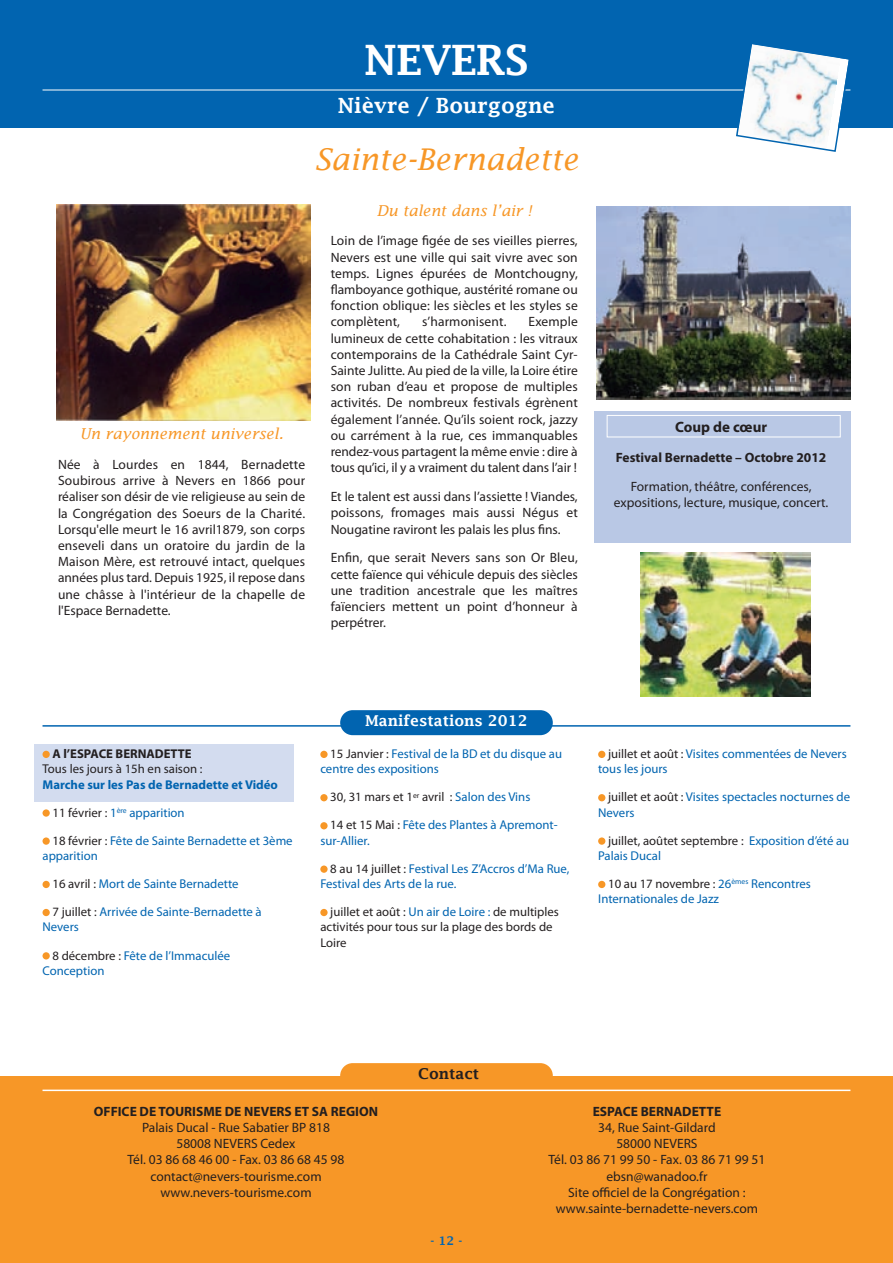
<style>
.page{position:relative;width:893px;height:1263px;background:#fff}
.page>*{position:absolute;margin:0;border:0;box-sizing:border-box;transform-origin:0 0}
.t1{font:600 42px "Lucida Fax";letter-spacing:-.025em;color:#fff}
.t2{font:italic 30px "Lucida Fax";color:#f79727}
.t3{font:600 21px "Lucida Fax";color:#fff}
.t4{font:italic 15px "Lucida Fax";color:#f79727}
.t5{font:600 15px "Lucida Fax";color:#fff}
.t6{font:700 15px "Myriad Pro";color:#231f20}
.t7{font:600 15px "Lucida Fax";color:#231f20}
.t8{font:13.5px/16.2px "Myriad Pro";color:#231f20;text-align:justify}
.t9{font:700 13.5px "Myriad Pro";color:#231f20}
.t10{font:12.75px/15.3px "Myriad Pro";color:#0164b0}
.t11{font:12.75px/15.3px "Myriad Pro";color:#231f20}
.t12{font:700 12.75px "Myriad Pro";color:#0164b0}
.t13{font:700 12.75px "Myriad Pro";color:#231f20}
.t14{font:600 12px "Lucida Fax";color:#0164b0}
.s1{color:#231f20}
.s2{color:#0164b0}
</style>
<div class="page">
<div style="left:0;top:1076px;width:893px;height:187px;background:#f79727"></div>
<div style="left:0;top:0;width:893px;height:128px;background:#0164b0"></div>
<div style="left:34px;top:744px;width:259px;height:58px;background:#d3dcef"></div>
<hr style="left:43px;top:90px;width:807px;height:1px;background:#fff">
<hr style="left:43px;top:725px;width:807px;height:2px;background:#0164b0">
<div style="left:340px;top:710px;width:213px;height:25px;background:#0164b0;border-radius:13px"></div>
<div style="left:340px;top:1063px;width:213px;height:25px;background:#f79727;border-radius:13px"></div>
<div style="left:598px;top:881px;width:7px;height:7px;background:#f79727;border-radius:50%"></div>
<div style="left:598px;top:837px;width:7px;height:8px;background:#f79727;border-radius:50%"></div>
<div style="left:598px;top:794px;width:7px;height:7px;background:#f79727;border-radius:50%"></div>
<div style="left:598px;top:751px;width:7px;height:7px;background:#f79727;border-radius:50%"></div>
<div style="left:320px;top:909px;width:8px;height:7px;background:#f79727;border-radius:50%"></div>
<div style="left:320px;top:865px;width:8px;height:8px;background:#f79727;border-radius:50%"></div>
<div style="left:320px;top:822px;width:8px;height:7px;background:#f79727;border-radius:50%"></div>
<div style="left:320px;top:794px;width:8px;height:7px;background:#f79727;border-radius:50%"></div>
<div style="left:320px;top:751px;width:8px;height:7px;background:#f79727;border-radius:50%"></div>
<div style="left:43px;top:952px;width:7px;height:7px;background:#f79727;border-radius:50%"></div>
<div style="left:43px;top:909px;width:7px;height:7px;background:#f79727;border-radius:50%"></div>
<div style="left:43px;top:881px;width:7px;height:7px;background:#f79727;border-radius:50%"></div>
<div style="left:43px;top:837px;width:7px;height:8px;background:#f79727;border-radius:50%"></div>
<div style="left:43px;top:809px;width:7px;height:8px;background:#f79727;border-radius:50%"></div>
<div style="left:43px;top:751px;width:7px;height:7px;background:#f79727;border-radius:50%"></div>
<hr style="left:43px;top:1089px;width:807px;height:2px;background:#fff">
<img style="left:57px;top:204px;width:254px;height:216px">
<img style="left:596px;top:207px;width:254px;height:193px">
<img style="left:640px;top:553px;width:171px;height:143px">
<div style="left:594px;top:411px;width:256px;height:132px;background:#b9c8e5"></div>
<div style="left:607px;top:415px;width:234px;height:22px;border:1px solid #fff"></div>
<svg style="left:735px;top:44px;width:116px;height:108px"></svg>
<h1 class="t1" style="left:364px;top:34px;width:166px">NeveRS</h1>
<h3 class="t3" style="left:338px;top:92px;width:219px">Nièvre / Bourgogne</h3>
<h2 class="t2" style="left:314px;top:141px;width:266px">Sainte-Bernadette</h2>
<p class="t4" style="left:80px;top:425px;width:205px">Un rayonnement universel.</p>
<p class="t8" style="left:58px;top:457px;width:249px">Née à Lourdes en 1844, Bernadette Soubirous arrive à Nevers en 1866 pour réaliser son désir de vie religieuse au sein de la Congrégation des Soeurs de la Charité.<br>Lorsqu'elle meurt le 16 avril1879, son corps enseveli dans un oratoire du jardin de la Maison Mère, est retrouvé intact, quelques années plus tard. Depuis 1925, il repose dans une châsse à l'intérieur de la chapelle de l'Espace Bernadette.</p>
<p class="t4" style="left:377px;top:201px;width:157px">Du talent dans l’air !</p>
<p class="t8" style="left:331px;top:234px;width:249px">Loin de l’image figée de ses vieilles pierres, Nevers est une ville qui sait vivre avec son temps. Lignes épurées de Montchougny, flamboyance gothique, austérité romane ou fonction oblique: les siècles et les styles se complètent,</p>
<p class="t8" style="left:331px;top:315px;width:249px;text-indent:198px">Exemple lumineux de cette cohabitation : les vitraux contemporains de la Cathédrale Saint Cyr-Sainte Julitte. Au pied de la ville, la Loire étire son ruban d’eau et propose de multiples activités. De nombreux festivals égrènent également l’année. Qu’ils soient rock, jazzy ou carrément à la rue, ces immanquables rendez-vous partagent la même envie : dire à tous qu’ici, il y a vraiment du talent dans l’air !</p>
<p class="t8" style="left:331px;top:489px;width:249px">Et le talent est aussi dans l’assiette ! Viandes, poissons, fromages mais aussi Négus et Nougatine raviront les palais les plus fins.</p>
<p class="t8" style="left:331px;top:551px;width:249px">Enfin, que serait Nevers sans son Or Bleu, cette faïence qui véhicule depuis des siècles une tradition ancestrale que les maîtres faïenciers mettent un point d’honneur à perpétrer.</p>
<p class="t8" style="left:422px;top:315px;width:86px">s’harmonisent.</p>
<p class="t6" style="left:675px;top:422px;width:93px">Coup de cœur</p>
<p class="t9" style="left:616px;top:452px;width:212px">Festival Bernadette – Octobre 2012</p>
<p class="t8" style="left:614px;top:479px;width:216px;text-align:center">Formation, théâtre, conférences, expositions, lecture, musique, concert.</p>
<p class="t13" style="left:52px;top:749px;width:141px">A l’ESPACE BERNADETTE</p>
<p class="t11" style="left:43px;top:762px;width:161px">Tous les jours à 15h en saison :</p>
<p class="t12" style="left:43px;top:779px;width:237px">Marche sur les Pas de Bernadette et Vidéo</p>
<p class="t10" style="left:52px;top:806px;width:134px"><span class="s1">11 février :</span> 1<sup>ère</sup> apparition</p>
<p class="t10" style="left:43px;top:834px;width:252px;text-indent:10px"><span class="s1">18 février :</span> Fête de Sainte Bernadette et 3ème apparition</p>
<p class="t10" style="left:52px;top:877px;width:188px"><span class="s1">16 avril :</span> Mort de Sainte Bernadette</p>
<p class="t10" style="left:43px;top:905px;width:221px;text-indent:10px"><span class="s1">7 juillet :</span> Arrivée de Sainte-Bernadette à<br>Nevers</p>
<p class="t10" style="left:43px;top:948px;width:189px;text-indent:10px"><span class="s1">8 décembre :</span> Fête de l’Immaculée<br>Conception</p>
<p class="t5" style="left:365px;top:711px;width:164px">Manifestations 2012</p>
<p class="t10" style="left:320px;top:747px;width:243px;text-indent:10px"><span class="s1">15 Janvier :</span> Festival de la BD et du disque au centre des expositions</p>
<p class="t10" style="left:330px;top:784px;width:229px;line-height:28px"><span class="s1">30, 31 mars et 1</span><sup>er</sup> <span class="s1">avril :</span> Salon des Vins<br><span class="s1">14 et 15 Mai :</span> Fête des Plantes à Apremont-</p>
<p class="t10" style="left:320px;top:834px;width:51px">sur-Allier.</p>
<p class="t10" style="left:320px;top:862px;width:251px;text-indent:10px"><span class="s1">8 au 14 juillet :</span> Festival Les Z’Accros d’Ma Rue,<br>Festival des Arts de la rue.</p>
<p class="t11" style="left:320px;top:905px;width:240px;text-indent:10px">juillet et août : <span class="s2">Un air de Loire :</span> de multiples activités pour tous sur la plage des bords de<br>Loire</p>
<p class="t10" style="left:598px;top:747px;width:250px;text-indent:10px"><span class="s1">juillet et août :</span> Visites commentées de Nevers tous les jours</p>
<p class="t10" style="left:598px;top:790px;width:253px;text-indent:10px"><span class="s1">juillet et août :</span> Visites spectacles nocturnes de<br>Nevers</p>
<p class="t10" style="left:598px;top:834px;width:253px;text-indent:10px"><span class="s1">juillet, aoûtet septembre :</span> Exposition d’été au<br>Palais Ducal</p>
<p class="t10" style="left:598px;top:877px;width:214px;text-indent:10px"><span class="s1">10 au 17 novembre :</span> 26<sup>èmes</sup> Rencontres<br>Internationales de Jazz</p>
<p class="t7" style="left:418px;top:1064px;width:63px">Contact</p>
<p class="t9" style="left:94px;top:1106px;width:286px">OFFICE DE TOURISME DE NEVERS ET SA REGION</p>
<p class="t8" style="left:128px;top:1120px;width:218px;text-align:center">Palais Ducal - Rue Sabatier BP 818<br>58008 NEVERS Cedex<br>Tél. 03 86 68 46 00 - Fax. 03 86 68 45 98 contact@nevers-tourisme.com www.nevers-tourisme.com</p>
<p class="t14" style="left:431px;top:1233px;width:33px">- 12 -</p>
<p class="t9" style="left:593px;top:1106px;width:130px">ESPACE BERNADETTE</p>
<p class="t8" style="left:548px;top:1120px;width:218px;text-align:center">34, Rue Saint-Gildard<br>58000 NEVERS<br>Tél. 03 86 71 99 50 - Fax. 03 86 71 99 51 ebsn@wanadoo.fr<br>Site officiel de la Congrégation : www.sainte-bernadette-nevers.com</p>
</div>
